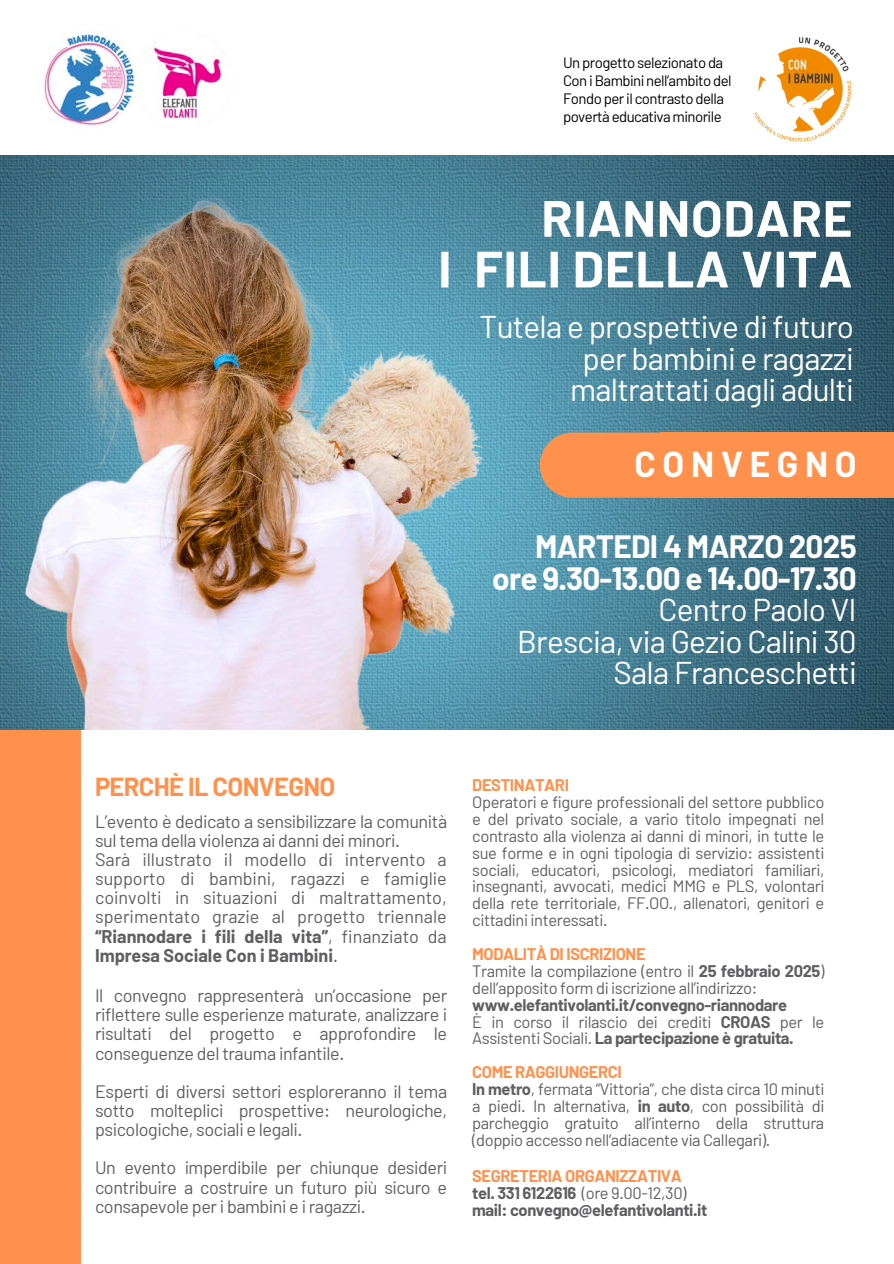
<style>
.page{position:relative;width:894px;height:1264px;background:#fff}
.page>*{position:absolute;margin:0;border:0;box-sizing:border-box;transform-origin:0 0}
.t1{font:700 51px/50.7px "Barlow";letter-spacing:.015em;color:#fff;text-align:right}
.t2{font:700 35.1px "Barlow";letter-spacing:.19em;color:#fff}
.t3{font:31.5px/31.5px "Barlow";letter-spacing:-.025em;color:#fff;text-align:right}
.t4{font:700 25.5px "Barlow";letter-spacing:-.025em;color:#ff914d}
.t5{font:18px/19.2px "Barlow";letter-spacing:-.025em;color:#5f5f61;text-align:justify}
.t6{font:18px/19.2px "Barlow";color:#5f5f61}
.t7{font:16.5px/16.8px "Barlow";letter-spacing:-.025em;color:#5f5f61}
.t8{font:700 16.5px/16.8px "Barlow";letter-spacing:-.025em;color:#5f5f61}
.t9{font:15px/18px "Barlow";letter-spacing:-.04em;color:#000}
.s1{font-weight:700}
.s2{font-weight:700;color:#ff914d}
.s3{color:#ff914d}
.s4{font-weight:400}
</style>
<div class="page">
<img style="left:753px;top:37px;width:99px;height:105px">
<img style="left:144px;top:41px;width:85px;height:79px">
<div style="left:0;top:592px;width:80px;height:671px;background:#ff914d"></div>
<img style="left:501px;top:155px;width:392px;height:574px">
<svg style="left:539px;top:432px;width:121px;height:65px;background:#f39154"></svg>
<img style="left:44px;top:30px;width:97px;height:96px">
<img style="left:0;top:155px;width:501px;height:574px">
<div style="left:660px;top:432px;width:233px;height:65px;background:#ff914d"></div>
<p class="t9" style="left:563px;top:53px;width:170px">Un progetto selezionato da<br>Con i Bambini nell’ambito del<br>Fondo per il contrasto della povertà educativa minorile</p>
<p class="t1" style="left:438px;top:191px;width:415px">RIANNODARE<br>I FILI DELLA VITA</p>
<p class="t3" style="left:479px;top:310px;width:376px">Tutela e prospettive di futuro per bambini e ragazzi maltrattati dagli adulti</p>
<h5 class="t2" style="left:634px;top:442px;width:224px">CONVEGNO</h5>
<p class="t3" style="left:492px;top:530px;width:366px"><span class="s1">MARTEDI 4 MARZO 2025 ore 9.30-13.00 e 14.00-17.30<br></span>Centro Paolo VI<br>Brescia, via Gezio Calini 30<br>Sala Franceschetti</p>
<p class="t4" style="left:95px;top:770px;width:242px">PERCHÈ IL CONVEGNO</p>
<p class="t6" style="left:95px;top:811px;width:353px">L’evento è dedicato a sensibilizzare la comunità sul tema della violenza ai danni dei minori.<br>Sarà illustrato il modello di intervento a supporto di bambini, ragazzi e famiglie coinvolti in situazioni di maltrattamento, sperimentato grazie al progetto triennale <span class="s1">“Riannodare i fili della vita”</span>, finanziato da <span class="s1">Impresa Sociale Con i Bambini</span>.</p>
<h1 class="t5" style="left:95px;top:985px;width:353px">Il convegno rappresenterà un’occasione per riflettere sulle esperienze maturate, analizzare i risultati del progetto e approfondire le conseguenze del trauma infantile.</h1>
<h3 class="t5" style="left:95px;top:1081px;width:353px">Esperti di diversi settori esploreranno il tema sotto molteplici prospettive: neurologiche, psicologiche, sociali e legali.</h3>
<p class="t5" style="left:95px;top:1157px;width:353px">Un evento imperdibile per chiunque desideri contribuire a costruire un futuro più sicuro e consapevole per i bambini e i ragazzi.</p>
<h3 class="t7" style="left:472px;top:776px;width:353px"><span class="s2">DESTINATARI<br></span>Operatori e figure professionali del settore pubblico e del privato sociale, a vario titolo impegnati nel contrasto alla violenza ai danni di minori, in tutte le sue forme e in ogni tipologia di servizio: assistenti sociali, educatori, psicologi, mediatori familiari, insegnanti, avvocati, medici MMG e PLS, volontari della rete territoriale, FF.OO., allenatori, genitori e cittadini interessati.</h3>
<h4 class="t7" style="left:472px;top:945px;width:353px"><span class="s2">MODALITÀ DI ISCRIZIONE<br></span>Tramite la compilazione (entro il <span class="s1">25 febbraio 2025</span>) dell’apposito form di iscrizione all’indirizzo: <span class="s1">www.elefantivolanti.it/convegno-riannodare<br></span>È in corso il rilascio dei crediti <span class="s1">CROAS</span> per le Assistenti Sociali. <span class="s1">La partecipazione è gratuita.</span></h4>
<h5 class="t7" style="left:472px;top:1063px;width:353px"><span class="s2">COME RAGGIUNGERCI<br></span><span class="s1">In metro</span>, fermata “Vittoria”, che dista circa 10 minuti a piedi. In alternativa, <span class="s1">in auto</span>, con possibilità di parcheggio gratuito all’interno della struttura (doppio accesso nell’adiacente via Callegari).</h5>
<h5 class="t8" style="left:472px;top:1166px;width:236px"><span class="s3">SEGRETERIA ORGANIZZATIVA </span>tel. 331 6122616 <span class="s4">(ore 9.00-12,30) </span>mail: convegno@elefantivolanti.it</h5>
</div>
